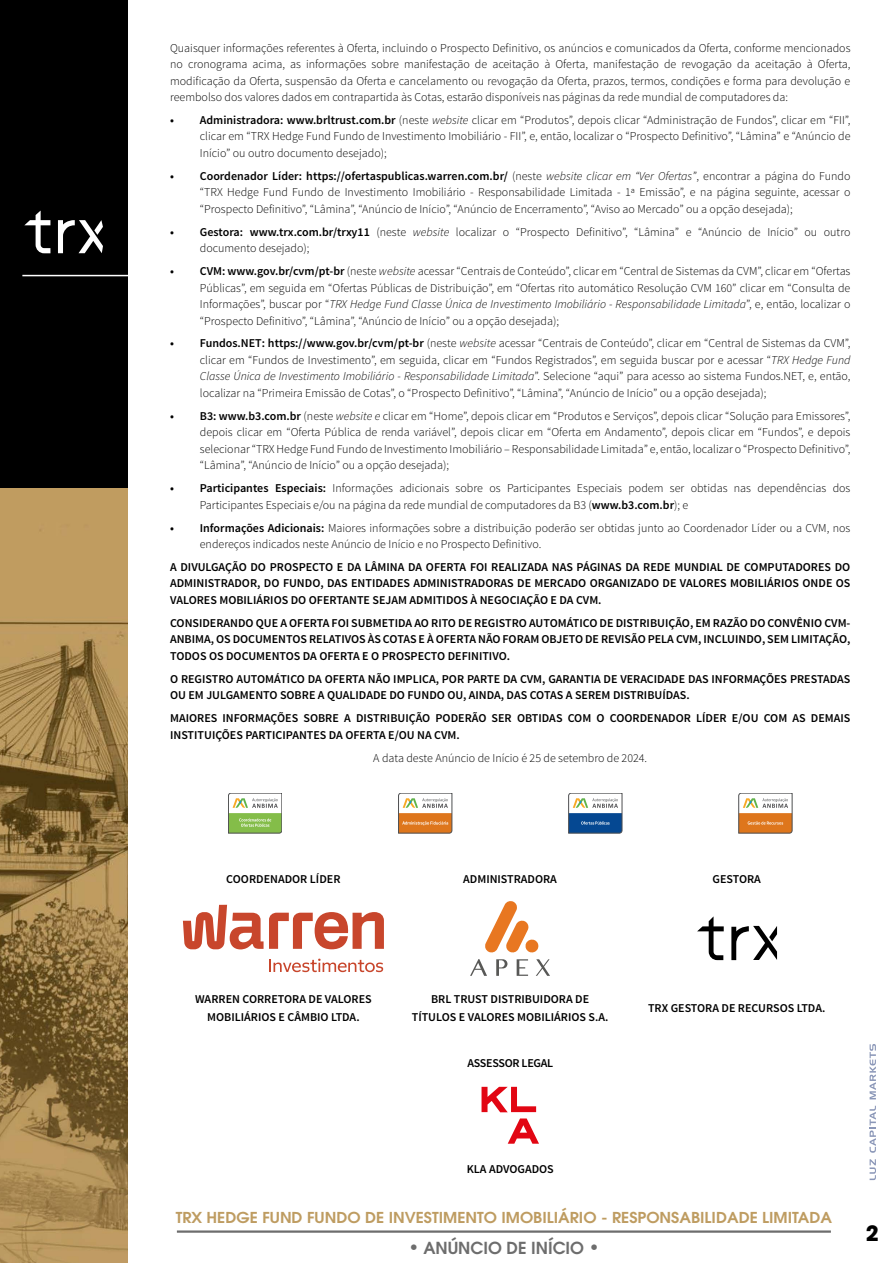
<style>
.page{position:relative;width:893px;height:1263px;background:#fff}
.page>*{position:absolute;margin:0;border:0;box-sizing:border-box;transform-origin:0 0}
.t1{font:700 21px "ITC Avant Garde Pro";color:#000}
.t2{font:600 16.5px "ITC Avant Garde Pro";color:#6d6d6d}
.t3{font:600 15px "ITC Avant Garde Pro";color:#be9c61;scale:1.05 1}
.t4{font:300 12px/16.5px "Source Sans Pro";color:#000;text-align:justify}
.t5{font:600 12px/16.5px "Source Sans Pro";color:#000;text-align:justify}
.t6{font:600 12px "Source Sans Pro";letter-spacing:-.025em;color:#000}
.s1{font-weight:600}
.s2{font-style:italic}
.s3{font-size:18px}
</style>
<div class="page">
<hr style="left:177px;top:1230px;width:654px;height:3px;background:#6d6d6d">
<div style="left:0;top:0;width:128px;height:490px;background:#000"></div>
<img style="left:0;top:488px;width:128px;height:775px">
<svg style="left:24px;top:211px;width:26px;height:42px"></svg>
<svg style="left:58px;top:220px;width:45px;height:33px"></svg>
<hr style="left:22px;top:275px;width:139px;height:1px;background:#fff">
<svg style="left:228px;top:793px;width:54px;height:40px"></svg>
<svg style="left:398px;top:793px;width:54px;height:40px"></svg>
<svg style="left:568px;top:793px;width:54px;height:40px"></svg>
<svg style="left:739px;top:793px;width:53px;height:40px"></svg>
<svg style="left:269px;top:959px;width:114px;height:13px"></svg>
<svg style="left:183px;top:905px;width:201px;height:44px"></svg>
<svg style="left:485px;top:901px;width:54px;height:52px"></svg>
<svg style="left:470px;top:959px;width:17px;height:17px"></svg>
<svg style="left:496px;top:959px;width:11px;height:17px"></svg>
<svg style="left:517px;top:959px;width:11px;height:17px"></svg>
<svg style="left:536px;top:959px;width:14px;height:17px"></svg>
<svg style="left:697px;top:916px;width:80px;height:44px"></svg>
<svg style="left:482px;top:1087px;width:54px;height:25px"></svg>
<svg style="left:508px;top:1118px;width:31px;height:26px"></svg>
<svg style="left:870px;top:1159px;width:6px;height:21px"></svg>
<svg style="left:870px;top:1106px;width:6px;height:47px"></svg>
<svg style="left:870px;top:1044px;width:6px;height:55px"></svg>
<p class="t4" style="left:170px;top:39px;width:682px">Quaisquer informações referentes à Oferta, incluindo o Prospecto Definitivo, os anúncios e comunicados da Oferta, conforme mencionados no cronograma acima, as informações sobre manifestação de aceitação à Oferta, manifestação de revogação da aceitação à Oferta, modificação da Oferta, suspensão da Oferta e cancelamento ou revogação da Oferta, prazos, termos, condições e forma para devolução e reembolso dos valores dados em contrapartida às Cotas, estarão disponíveis nas páginas da rede mundial de computadores da:</p>
<p class="t4" style="left:200px;top:112px;width:652px;text-indent:-30px"><span class="s1">• Administradora: www.brltrust.com.br</span> (neste <span class="s2">website</span> clicar em “Produtos”, depois clicar “Administração de Fundos”, clicar em “FII”, clicar em “TRX Hedge Fund Fundo de Investimento Imobiliário - FII”, e, então, localizar o “Prospecto Definitivo”, “Lâmina” e “Anúncio de Início” ou outro documento desejado);</p>
<p class="t4" style="left:200px;top:168px;width:652px;text-indent:-30px"><span class="s1">• Coordenador Líder: https://ofertaspublicas.warren.com.br/</span> (neste <span class="s2">website clicar em “Ver Ofertas”</span>, encontrar a página do Fundo “TRX Hedge Fund Fundo de Investimento Imobiliário - Responsabilidade Limitada - 1ª Emissão”, e na página seguinte, acessar o “Prospecto Definitivo”, “Lâmina”, “Anúncio de Início”, “Anúncio de Encerramento”, “Aviso ao Mercado” ou a opção desejada);</p>
<p class="t4" style="left:200px;top:223px;width:652px;text-indent:-30px"><span class="s1">• Gestora: www.trx.com.br/trxy11</span> (neste <span class="s2">website</span> localizar o “Prospecto Definitivo”, “Lâmina” e “Anúncio de Início” ou outro documento desejado);</p>
<p class="t4" style="left:200px;top:263px;width:652px;text-indent:-30px"><span class="s1">• CVM: www.gov.br/cvm/pt-br</span> (neste <span class="s2">website</span> acessar “Centrais de Conteúdo”, clicar em “Central de Sistemas da CVM”, clicar em “Ofertas Públicas”, em seguida em “Ofertas Públicas de Distribuição”, em “Ofertas rito automático Resolução CVM 160” clicar em “Consulta de Informações”, buscar por “<span class="s2">TRX Hedge Fund Classe Única de Investimento Imobiliário - Responsabilidade Limitada</span>”, e, então, localizar o “Prospecto Definitivo”, “Lâmina”, “Anúncio de Início” ou a opção desejada);</p>
<p class="t4" style="left:200px;top:335px;width:652px;text-indent:-30px"><span class="s1">• Fundos.NET: https://www.gov.br/cvm/pt-br</span> (neste <span class="s2">website</span> acessar “Centrais de Conteúdo”, clicar em “Central de Sistemas da CVM”, clicar em “Fundos de Investimento”, em seguida, clicar em “Fundos Registrados”, em seguida buscar por e acessar “<span class="s2">TRX Hedge Fund Classe Única de Investimento Imobiliário - Responsabilidade Limitada</span>”. Selecione “aqui” para acesso ao sistema Fundos.NET, e, então, localizar na “Primeira Emissão de Cotas”, o “Prospecto Definitivo”, “Lâmina”, “Anúncio de Início” ou a opção desejada);</p>
<p class="t4" style="left:200px;top:408px;width:652px;text-indent:-30px"><span class="s1">• B3: www.b3.com.br</span> (neste <span class="s2">website e</span> clicar em “Home”, depois clicar em “Produtos e Serviços”, depois clicar “Solução para Emissores”, depois clicar em “Oferta Pública de renda variável”, depois clicar em “Oferta em Andamento”, depois clicar em “Fundos”, e depois selecionar “TRX Hedge Fund Fundo de Investimento Imobiliário – Responsabilidade Limitada” e, então, localizar o “Prospecto Definitivo”, “Lâmina”, “Anúncio de Início” ou a opção desejada);</p>
<p class="t4" style="left:200px;top:480px;width:652px;text-indent:-30px"><span class="s1">• Participantes Especiais:</span> Informações adicionais sobre os Participantes Especiais podem ser obtidas nas dependências dos<br>Participantes Especiais e/ou na página da rede mundial de computadores da B3 (<span class="s1">www.b3.com.br</span>); e</p>
<p class="t4" style="left:200px;top:519px;width:652px;text-indent:-30px"><span class="s1">• Informações Adicionais:</span> Maiores informações sobre a distribuição poderão ser obtidas junto ao Coordenador Líder ou a CVM, nos endereços indicados neste Anúncio de Início e no Prospecto Definitivo.</p>
<p class="t5" style="left:170px;top:559px;width:682px">A DIVULGAÇÃO DO PROSPECTO E DA LÂMINA DA OFERTA FOI REALIZADA NAS PÁGINAS DA REDE MUNDIAL DE COMPUTADORES DO ADMINISTRADOR, DO FUNDO, DAS ENTIDADES ADMINISTRADORAS DE MERCADO ORGANIZADO DE VALORES MOBILIÁRIOS ONDE OS VALORES MOBILIÁRIOS DO OFERTANTE SEJAM ADMITIDOS À NEGOCIAÇÃO E DA CVM.</p>
<p class="t5" style="left:170px;top:615px;width:682px">CONSIDERANDO QUE A OFERTA FOI SUBMETIDA AO RITO DE REGISTRO AUTOMÁTICO DE DISTRIBUIÇÃO, EM RAZÃO DO CONVÊNIO CVM-ANBIMA, OS DOCUMENTOS RELATIVOS ÀS COTAS E À OFERTA NÃO FORAM OBJETO DE REVISÃO PELA CVM, INCLUINDO, SEM LIMITAÇÃO, TODOS OS DOCUMENTOS DA OFERTA E O PROSPECTO DEFINITIVO.</p>
<p class="t5" style="left:170px;top:671px;width:682px">O REGISTRO AUTOMÁTICO DA OFERTA NÃO IMPLICA, POR PARTE DA CVM, GARANTIA DE VERACIDADE DAS INFORMAÇÕES PRESTADAS<br>OU EM JULGAMENTO SOBRE A QUALIDADE DO FUNDO OU, AINDA, DAS COTAS A SEREM DISTRIBUÍDAS.</p>
<p class="t5" style="left:170px;top:710px;width:682px">MAIORES INFORMAÇÕES SOBRE A DISTRIBUIÇÃO PODERÃO SER OBTIDAS COM O COORDENADOR LÍDER E/OU COM AS DEMAIS<br>INSTITUIÇÕES PARTICIPANTES DA OFERTA E/OU NA CVM.</p>
<p class="t4" style="left:373px;top:749px;width:275px">A data deste Anúncio de Início é 25 de setembro de 2024.</p>
<p class="t5" style="left:226px;top:871px;width:116px">COORDENADOR LÍDER</p>
<p class="t5" style="left:463px;top:871px;width:95px">ADMINISTRADORA</p>
<p class="t5" style="left:712px;top:871px;width:50px">GESTORA</p>
<p class="t5" style="left:195px;top:990px;width:178px;line-height:18px;text-align:center">WARREN CORRETORA DE VALORES<br>MOBILIÁRIOS E CÂMBIO LTDA.</p>
<p class="t5" style="left:412px;top:990px;width:198px;line-height:18px;text-align:center">BRL TRUST DISTRIBUIDORA DE<br>TÍTULOS E VALORES MOBILIÁRIOS S.A.</p>
<p class="t5" style="left:648px;top:1000px;width:179px">TRX GESTORA DE RECURSOS LTDA.</p>
<p class="t6" style="left:467px;top:1055px;width:87px">ASSESSOR LEGAL</p>
<p class="t5" style="left:467px;top:1161px;width:89px">KLA ADVOGADOS</p>
<p class="t3" style="left:176px;top:1208px;width:627px">TRX HEDGE FUND FUNDO DE INVESTIMENTO IMOBILIÁRIO - RESPONSABILIDADE LIMITADA</p>
<h2 class="t2" style="left:408px;top:1237px;width:193px"><span class="s3">•</span> ANÚNCIO DE INÍCIO <span class="s3">•</span></h2>
<h1 class="t1" style="left:866px;top:1219px;width:14px">2</h1>
</div>
